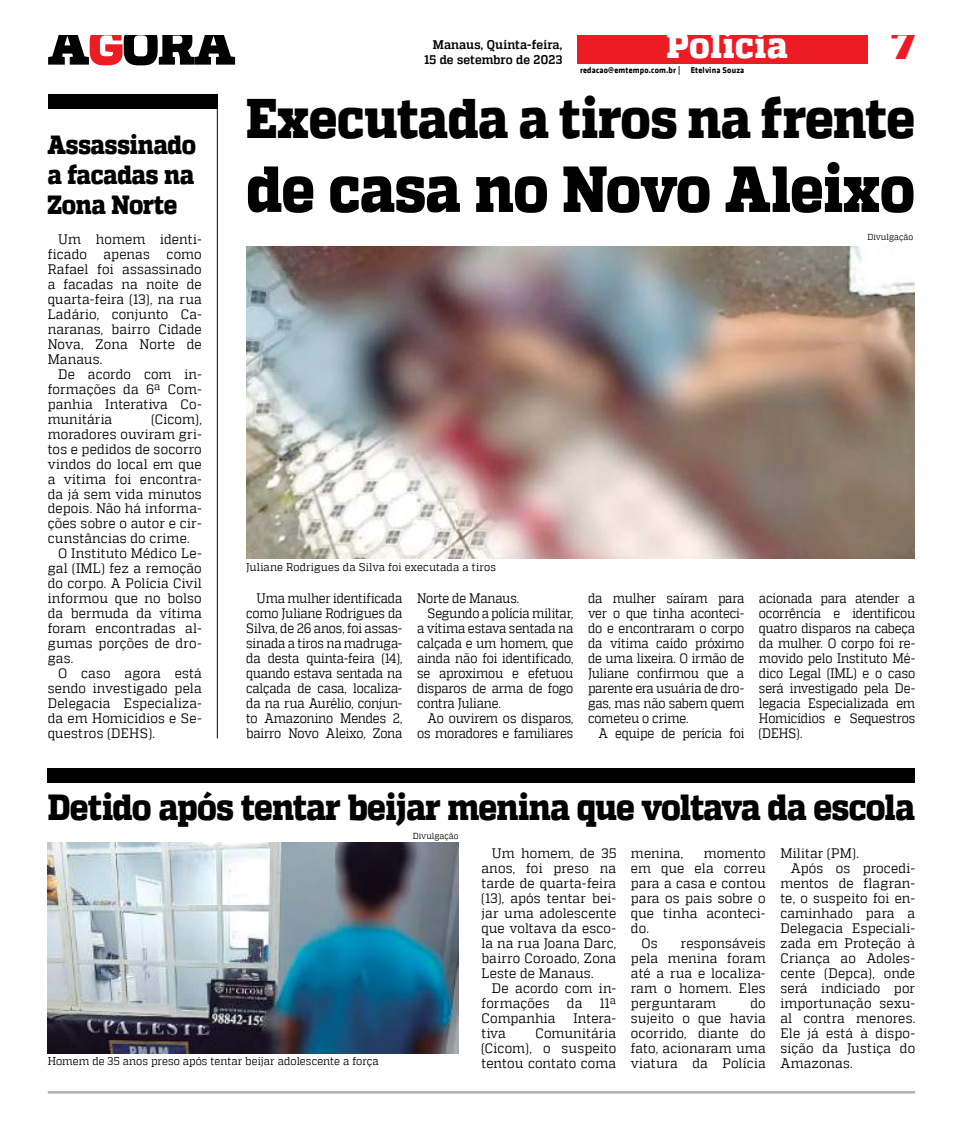
<style>
.page{position:relative;width:957px;height:1134px;background:#fff}
.page>*{position:absolute;margin:0;border:0;box-sizing:border-box;transform-origin:0 0}
.t1{font:800 65px "MW Quadon";letter-spacing:-.015em;color:#000;scale:.88 1}
.t2{font:800 55.62px "MW Quadon";letter-spacing:-.015em;color:#000;scale:.88 1}
.t3{font:800 42.88px "MW Quadon";color:#ed1c24}
.t4{font:800 36.25px "MW Quadon";letter-spacing:-.025em;color:#000;scale:.88 1}
.t5{font:800 36px "MW Quadon";letter-spacing:.015em;color:#fff;scale:.93 1}
.t6{font:800 26.25px/30px "MW Quadon";letter-spacing:-.015em;color:#000;text-align:justify;scale:.88 1}
.t7{font:13.75px/15px "MW Quadon";letter-spacing:.01em;color:#000;text-align:justify;scale:.93 1}
.t8{font:13.75px/15px "MW Quadon";letter-spacing:.01em;color:#000;text-align:justify;scale:.88 1}
.t9{font:13.75px "MW Quadon";letter-spacing:-.015em;color:#000;scale:.88 1}
.t10{font:13.75px "MW Quadon";letter-spacing:-.01em;color:#000;scale:.88 1}
.t11{font:13.75px "MW Quadon";letter-spacing:-.02em;color:#000;scale:.88 1}
.t12{font:700 12.5px/15px "MW Quadon";letter-spacing:.01em;color:#000;text-align:right;scale:.93 1}
.t13{font:11.25px "MW Quadon";letter-spacing:.01em;color:#000;scale:.93 1}
.t14{font:700 8.75px "MW Klavika Bd";letter-spacing:.025em;color:#000;scale:.93 1}
.t15{font:8.75px "MW Quadon";letter-spacing:.005em;color:#000;scale:.93 1}
</style>
<div class="page">
<hr style="left:48px;top:1091px;width:867px;height:2px;background:#b1b3b5">
<div style="left:48px;top:768px;width:867px;height:15px;background:#000"></div>
<img style="left:48px;top:843px;width:410px;height:210px">
<svg style="left:48px;top:35px;width:187px;height:30px"></svg>
<div style="left:577px;top:35px;width:290px;height:29px;background:#ed1c24"></div>
<img style="left:246px;top:246px;width:669px;height:312px">
<div style="left:48px;top:94px;width:169px;height:15px;background:#000"></div>
<hr style="left:217px;top:94px;width:1px;height:644px;background:#000">
<h3 class="t6" style="left:47px;top:130px;width:170px">Assassinado a facadas na Zona Norte</h3>
<p class="t7" style="left:48px;top:231px;width:167px;text-indent:10px">Um homem identi&shy;ficado apenas como Rafael foi assassinado a facadas na noite de quarta-feira (13), na rua Ladário, conjunto Ca&shy;naranas, bairro Cidade Nova, Zona Norte de Manaus.</p>
<p class="t7" style="left:48px;top:366px;width:167px;text-indent:10px">De acordo com in&shy;formações da 6ª Com&shy;panhia Interativa Co&shy;munitária</p>
<p class="t7" style="left:151px;top:411px;width:56px">(Cicom),</p>
<p class="t7" style="left:48px;top:426px;width:167px">moradores ouviram gri-</p>
<p class="t7" style="left:48px;top:441px;width:167px">tos e pedidos de socorro</p>
<p class="t7" style="left:48px;top:456px;width:167px">vindos do local em que</p>
<p class="t7" style="left:48px;top:471px;width:167px">a vítima foi encontra-</p>
<p class="t7" style="left:48px;top:486px;width:167px">da já sem vida minutos</p>
<p class="t7" style="left:48px;top:501px;width:167px">depois. Não há informa-</p>
<p class="t7" style="left:48px;top:516px;width:167px">ções sobre o autor e cir-</p>
<p class="t7" style="left:48px;top:531px;width:154px">cunstâncias do crime.</p>
<p class="t7" style="left:58px;top:546px;width:156px">O Instituto Médico Le-</p>
<p class="t7" style="left:48px;top:561px;width:167px">gal (IML) fez a remoção</p>
<p class="t7" style="left:48px;top:576px;width:167px">do corpo. A Polícia Civil</p>
<p class="t7" style="left:48px;top:591px;width:167px">informou que no bolso</p>
<p class="t7" style="left:48px;top:606px;width:167px">da bermuda da vítima</p>
<p class="t7" style="left:48px;top:621px;width:167px">foram encontradas al-</p>
<p class="t7" style="left:48px;top:636px;width:167px">gumas porções de dro-</p>
<p class="t7" style="left:48px;top:651px;width:29px">gas.</p>
<p class="t7" style="left:58px;top:666px;width:156px">O caso agora está</p>
<p class="t7" style="left:48px;top:681px;width:167px">sendo investigado pela</p>
<p class="t7" style="left:48px;top:696px;width:167px">Delegacia Especializa-</p>
<p class="t7" style="left:48px;top:711px;width:167px">da em Homicídios e Se-</p>
<p class="t7" style="left:48px;top:726px;width:117px">questros (DEHS).</p>
<h3 class="t3" style="left:891px;top:19px;width:26px">7</h3>
<p class="t12" style="left:424px;top:37px;width:150px">Manaus, Quinta-feira,<br>15 de setembro de 2023</p>
<h3 class="t5" style="left:666px;top:25px;width:132px">Polícia</h3>
<p class="t14" style="left:580px;top:63px;width:178px">redacao@emtempo.com.br | Etelvina Souza</p>
<h2 class="t2" style="left:246px;top:86px;width:762px">Executada a tiros na frente</h2>
<h1 class="t1" style="left:246px;top:151px;width:761px">de casa no Novo Aleixo</h1>
<p class="t15" style="left:867px;top:232px;width:51px">Divulgação</p>
<p class="t13" style="left:246px;top:560px;width:270px">Juliane Rodrigues da Silva foi executada a tiros</p>
<p class="t8" style="left:246px;top:591px;width:179px;text-indent:10px">Uma mulher identificada como Juliane Rodrigues da Silva, de 26 anos, foi assas&shy;sinada a tiros na madruga&shy;da desta quinta-feira (14), quando estava sentada na calçada de casa, localiza&shy;da na rua Aurélio, conjun&shy;to Amazonino Mendes 2, bairro Novo Aleixo, Zona</p>
<p class="t11" style="left:417px;top:591px;width:117px">Norte de Manaus.</p>
<p class="t8" style="left:427px;top:606px;width:167px">Segundo a polícia militar,</p>
<p class="t9" style="left:417px;top:621px;width:179px">a vítima estava sentada na</p>
<p class="t9" style="left:417px;top:636px;width:179px">calçada e um homem, que</p>
<p class="t9" style="left:417px;top:651px;width:179px">ainda não foi identificado,</p>
<p class="t9" style="left:417px;top:666px;width:179px">se aproximou e efetuou</p>
<p class="t9" style="left:417px;top:681px;width:179px">disparos de arma de fogo</p>
<p class="t9" style="left:417px;top:696px;width:97px">contra Juliane.</p>
<p class="t9" style="left:427px;top:711px;width:167px">Ao ouvirem os disparos,</p>
<p class="t9" style="left:417px;top:726px;width:179px">os moradores e familiares</p>
<p class="t8" style="left:588px;top:591px;width:179px">da mulher saíram para ver o que tinha aconteci&shy;do e encontraram o corpo da vítima caído próximo de uma lixeira. O irmão de Juliane confirmou que a parente era usuária de dro&shy;gas, mas não sabem quem cometeu o crime.</p>
<p class="t10" style="left:598px;top:726px;width:167px">A equipe de perícia foi</p>
<p class="t8" style="left:759px;top:591px;width:179px">acionada para atender a ocorrência e identificou quatro disparos na cabeça da mulher. O corpo foi re&shy;movido pelo Instituto Mé&shy;dico Legal (IML) e o caso será investigado pela De&shy;legacia Especializada em Homicídios e Sequestros (DEHS).</p>
<h3 class="t4" style="left:48px;top:786px;width:987px">Detido após tentar beijar menina que voltava da escola</h3>
<p class="t7" style="left:481px;top:846px;width:146px;text-indent:10px">Um homem, de 35 anos, foi preso na tarde de quarta-feira (13), após tentar bei&shy;jar uma adolescente que voltava da esco&shy;la na rua Joana Darc, bairro Coroado, Zona Leste de Manaus.</p>
<p class="t7" style="left:481px;top:981px;width:146px;text-indent:10px">De acordo com in&shy;formações</p>
<p class="t15" style="left:413px;top:831px;width:51px">Divulgação</p>
<p class="t7" style="left:780px;top:846px;width:86px">Militar (PM).</p>
<p class="t7" style="left:791px;top:861px;width:135px">Após os procedi-</p>
<p class="t7" style="left:780px;top:876px;width:146px">mentos de flagran-</p>
<p class="t7" style="left:780px;top:891px;width:146px">te, o suspeito foi en-</p>
<p class="t7" style="left:780px;top:906px;width:146px">caminhado para a</p>
<p class="t7" style="left:780px;top:921px;width:146px">Delegacia Especiali-</p>
<p class="t7" style="left:780px;top:936px;width:146px">zada em Proteção à</p>
<p class="t7" style="left:780px;top:951px;width:146px">Criança ao Adoles-</p>
<p class="t7" style="left:780px;top:966px;width:146px">cente (Depca), onde</p>
<p class="t7" style="left:780px;top:981px;width:146px">será indiciado por</p>
<p class="t7" style="left:780px;top:996px;width:146px">importunação sexu-</p>
<p class="t7" style="left:780px;top:1011px;width:146px">al contra menores.</p>
<p class="t7" style="left:780px;top:1026px;width:146px">Ele já está à dispo-</p>
<p class="t7" style="left:780px;top:1041px;width:146px">sição da Justiça do</p>
<p class="t7" style="left:631px;top:846px;width:58px">menina,</p>
<p class="t7" style="left:704px;top:846px;width:68px">momento</p>
<p class="t7" style="left:631px;top:861px;width:146px">em que ela correu</p>
<p class="t7" style="left:631px;top:876px;width:146px">para a casa e contou</p>
<p class="t7" style="left:631px;top:891px;width:146px">para os pais sobre o</p>
<p class="t7" style="left:631px;top:906px;width:146px">que tinha aconteci-</p>
<p class="t7" style="left:631px;top:921px;width:21px">do.</p>
<p class="t7" style="left:641px;top:936px;width:19px">Os</p>
<p class="t7" style="left:631px;top:936px;width:146px;text-indent:50px">responsáveis pela menina foram até a rua e localiza&shy;ram o homem. Eles perguntaram</p>
<p class="t7" style="left:567px;top:996px;width:18px">da</p>
<p class="t7" style="left:599px;top:996px;width:19px">11ª</p>
<p class="t7" style="left:631px;top:996px;width:146px;text-indent:119px">do sujeito o que havia ocorrido, diante do fato, acionaram uma viatura da Polícia</p>
<p class="t7" style="left:481px;top:1011px;width:81px">Companhia</p>
<p class="t7" style="left:573px;top:1011px;width:48px">Intera-</p>
<p class="t7" style="left:481px;top:1026px;width:28px">tiva</p>
<p class="t7" style="left:481px;top:1026px;width:146px;text-indent:54px">Comunitária (Cicom), o suspeito tentou contato coma</p>
<p class="t13" style="left:48px;top:1055px;width:357px">Homem de 35 anos preso após tentar beijar adolescente a força</p>
<p class="t7" style="left:780px;top:1056px;width:79px">Amazonas.</p>
</div>
